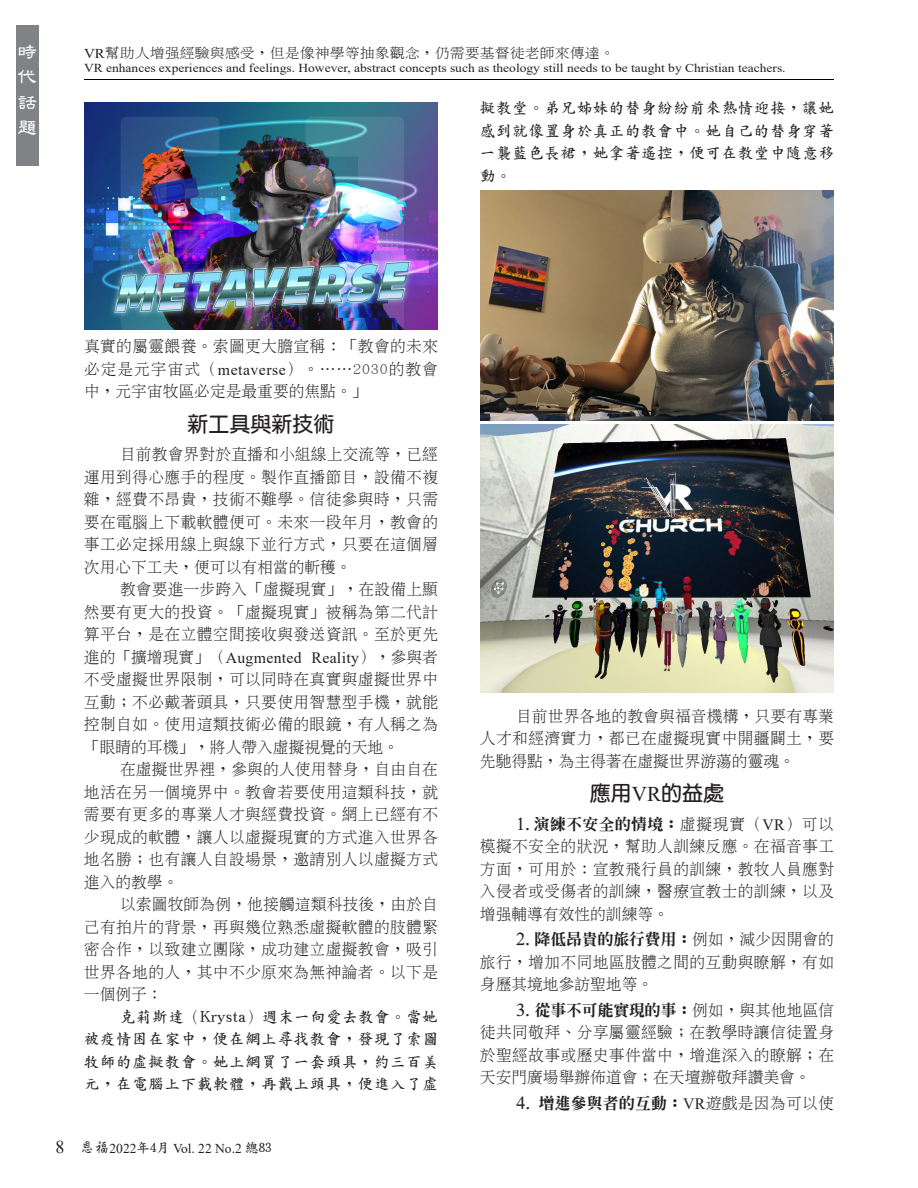
<style>
.page{position:relative;width:918px;height:1188px;background:#fff}
.page>*{position:absolute;margin:0;border:0;box-sizing:border-box;transform-origin:0 0}
.t1{font:700 21px "Yen Round";color:#231f20}
.t2{font:600 19.5px/25.5px "Jen Lei";color:#fff;text-align:justify}
.t3{font:300 15.75px/22.5px "Shan Hei Sun";letter-spacing:.025em;color:#231f20;text-align:justify}
.t4{font:15.75px/22.5px "Stdkai EG Bold Big 5";letter-spacing:.025em;color:#231f20;text-align:justify}
.t5{font:15.75px "Stdsung EG Heavy Big 5";color:#231f20}
.t6{font:15.75px "Times New Roman";letter-spacing:.02em;color:#231f20}
.t7{font:15.75px "Stdsung EG Heavy Big 5";letter-spacing:.03em;color:#231f20}
.t8{font:15.75px "Stdsung EG Heavy Big 5";letter-spacing:.02em;color:#231f20}
.t9{font:300 13.5px "Shan Hei Sun";color:#231f20;scale:1.11 1}
.t10{font:13.5px "Times New Roman";color:#231f20}
.t11{font:12.15px "Times New Roman";color:#231f20;scale:1.11 1}
.s1{font-family:"Times New Roman";font-weight:400}
.s2{font-family:"Shan Hei Sun";font-weight:300}
.s3{font-size:18px}
.s4{font-family:"Singkai EG Light Big 5";font-size:15px}
.s5{font-family:"Stdkai EG Bold Big 5"}
.s6{font-family:"Times New Roman"}
</style>
<div class="page">
<hr style="left:84px;top:79px;width:750px;height:1px;background:#000">
<div style="left:16px;top:25px;width:23px;height:140px;background:#808285"></div>
<img style="left:84px;top:102px;width:354px;height:227px">
<img style="left:480px;top:190px;width:354px;height:231px">
<img style="left:480px;top:424px;width:354px;height:269px">
<p class="t2" style="left:18px;top:39px;width:21px">時代話題</p>
<p class="t9" style="left:84px;top:47px;width:480px"><span class="s1">VR</span>幫助人增強經驗與感受，但是像神學等抽象觀念，仍需要基督徒老師來傳達。</p>
<p class="t11" style="left:84px;top:59px;width:634px">VR enhances experiences and feelings. However, abstract concepts such as theology still needs to be taught by Christian teachers.</p>
<p class="t4" style="left:480px;top:97px;width:356px">擬教堂。弟兄姊妹的替身紛紛前來熱情迎接，讓她感到就像置身於真正的教會中。她自己的替身穿著一襲藍色長裙，她拿著遙控，便可在教堂中隨意移動。</p>
<p class="t3" style="left:84px;top:335px;width:356px">真實的屬靈餵養。索圖更大膽宣稱：「教會的未來必定是元宇宙式（<span class="s1">metaverse</span>）。……2030的教會中，元宇宙牧區必定是最重要的焦點。」</p>
<h1 class="t1" style="left:188px;top:413px;width:148px">新工具與新技術</h1>
<p class="t3" style="left:84px;top:443px;width:356px;text-indent:36px">目前教會界對於直播和小組線上交流等，已經運用到得心應手的程度。製作直播節目，設備不複雜，經費不昂貴，技術不難學。信徒參與時，只需要在電腦上下載軟體便可。未來一段年月，教會的事工必定採用線上與線下並行方式，只要在這個層次用心下工夫，便可以有相當的斬穫。</p>
<p class="t3" style="left:84px;top:578px;width:356px;text-indent:36px">教會要進一步跨入「虛擬現實」，在設備上顯然要有更大的投資。「虛擬現實」被稱為第二代計算平台，是在立體空間接收與發送資訊。至於更先</p>
<p class="t6" style="left:84px;top:646px;width:356px"><span class="s2">進的「擴增現實」（</span>Augmented Reality<span class="s2">），參與者</span></p>
<p class="t3" style="left:84px;top:668px;width:356px">不受虛擬世界限制，可以同時在真實與虛擬世界中互動；不必戴著頭具，只要使用智慧型手機，就能控制自如。使用這類技術必備的眼鏡，有人稱之為「眼睛的耳機」，將人帶入虛擬視覺的天地。</p>
<p class="t3" style="left:84px;top:758px;width:356px;text-indent:36px">在虛擬世界裡，參與的人使用替身，自由自在地活在另一個境界中。教會若要使用這類科技，就需要有更多的專業人才與經費投資。網上已經有不少現成的軟體，讓人以虛擬現實的方式進入世界各地名勝；也有讓人自設場景，邀請別人以虛擬方式進入的教學。</p>
<p class="t3" style="left:84px;top:893px;width:356px;text-indent:36px">以索圖牧師為例，他接觸這類科技後，由於自己有拍片的背景，再與幾位熟悉虛擬軟體的肢體緊密合作，以致建立團隊，成功建立虛擬教會，吸引世界各地的人，其中不少原來為無神論者。以下是一個例子：</p>
<p class="t4" style="left:84px;top:1006px;width:356px;text-indent:36px">克莉斯達（Krysta）週末一向愛去教會。當她被疫情困在家中，便在網上尋找教會，發現了索圖牧師的虛擬教會。她上網買了一套頭具，約三百美元，在電腦上下載軟體，再戴上頭具，便進入了虛</p>
<p class="t10" style="left:56px;top:1139px;width:218px"><span class="s3">8</span> <span class="s4">恩福</span>2022<span class="s5">年4月</span> Vol. 22 No.2 <span class="s5">總83</span></p>
<p class="t3" style="left:480px;top:705px;width:356px;text-indent:36px">目前世界各地的教會與福音機構，只要有專業人才和經濟實力，都已在虛擬現實中開疆闢土，要先馳得點，為主得著在虛擬世界游蕩的靈魂。</p>
<h1 class="t1" style="left:590px;top:782px;width:136px">應用<span class="s1">VR</span>的益處</h1>
<p class="t7" style="left:516px;top:816px;width:320px">1. 演練不安全的情境：<span class="s2">虛擬現實（</span><span class="s6">VR</span><span class="s2">）可以</span></p>
<p class="t3" style="left:480px;top:835px;width:356px">模擬不安全的狀況，幫助人訓練反應。在福音事工方面，可用於：宣教飛行員的訓練，教牧人員應對入侵者或受傷者的訓練，醫療宣教士的訓練，以及增強輔導有效性的訓練等。</p>
<p class="t5" style="left:516px;top:931px;width:319px">2. 降低昂貴的旅行費用：<span class="s2">例如，減少因開會的</span></p>
<p class="t3" style="left:480px;top:950px;width:356px">旅行，增加不同地區肢體之間的互動與瞭解，有如身歷其境地參訪聖地等。</p>
<p class="t5" style="left:516px;top:1002px;width:319px">3. 從事不可能實現的事：<span class="s2">例如，與其他地區信</span></p>
<p class="t3" style="left:480px;top:1021px;width:356px">徒共同敬拜、分享屬靈經驗；在教學時讓信徒置身於聖經故事或歷史事件當中，增進深入的瞭解；在天安門廣場舉辦佈道會；在天壇辦敬拜讚美會。</p>
<p class="t8" style="left:516px;top:1095px;width:319px">4. 增進參與者的互動：<span class="s6">VR</span><span class="s2">遊戲是因為可以使</span></p>
</div>
